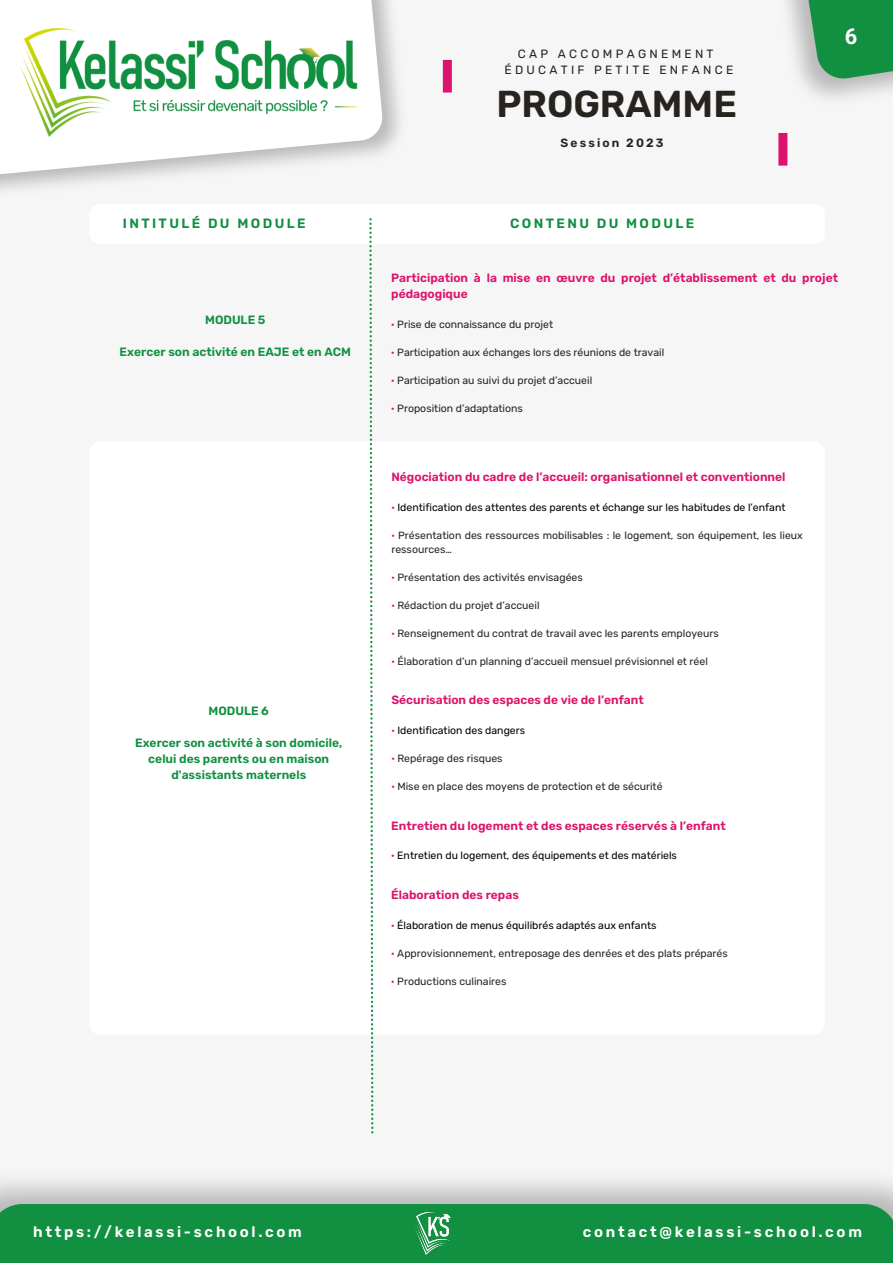
<style>
.page{position:relative;width:893px;height:1264px;background:#fff}
.page>*{position:absolute;margin:0;border:0;box-sizing:border-box;transform-origin:0 0}
.t1{font:600 37.5px "Rubik";color:#27231f}
.t2{font:700 21.9px "Roboto";color:#fff}
.t3{font:600 15px "Rubik";letter-spacing:.18em;color:#fff}
.t4{font:600 13.5px "Rubik";letter-spacing:.18em;color:#109040}
.t5{font:600 12px/16.6px "Rubik";color:#dc136c}
.t6{font:600 12px/16px "Rubik";color:#109040;text-align:center}
.t7{font:12px "Rubik";letter-spacing:.275em;color:#27231f}
.t8{font:600 12px "Rubik";letter-spacing:.18em;color:#27231f}
.t9{font:10.5px/14px "Rubik";color:#27231f}
.t10{font:10.5px "Rubik";color:#000}
.s1{color:#dc136c}
</style>
<div class="page">
<div style="left:0;top:0;width:892px;height:1262px;background:#f6f6f6"></div>
<svg style="left:782px;top:0;width:110px;height:82px;background:#58aa77"></svg>
<svg style="left:0;top:0;width:384px;height:195px"></svg>
<img style="left:5px;top:6px;width:367px;height:140px">
<div style="left:0;top:1203px;width:892px;height:59px;background:#109040"></div>
<img style="left:406px;top:1206px;width:54px;height:51px">
<div style="left:443px;top:60px;width:9px;height:32px;background:#dc136c"></div>
<div style="left:778px;top:133px;width:9px;height:33px;background:#dc136c"></div>
<div style="left:89px;top:204px;width:735px;height:40px;background:#fff;border-radius:11px"></div>
<div style="left:89px;top:441px;width:735px;height:593px;background:#fff;border-radius:11px"></div>
<svg style="left:369px;top:218px;width:4px;height:915px"></svg>
<p class="t4" style="left:123px;top:215px;width:184px">INTITULÉ DU MODULE</p>
<p class="t6" style="left:205px;top:312px;width:62px">MODULE 5</p>
<p class="t6" style="left:120px;top:344px;width:233px">Exercer son activité en EAJE et en ACM</p>
<p class="t6" style="left:208px;top:703px;width:62px">MODULE 6</p>
<p class="t6" style="left:135px;top:735px;width:209px">Exercer son activité à son domicile, celui des parents ou en maison d'assistants maternels</p>
<p class="t7" style="left:518px;top:47px;width:197px">CAP ACCOMPAGNEMENT</p>
<p class="t7" style="left:504px;top:62px;width:230px">ÉDUCATIF PETITE ENFANCE</p>
<p class="t1" style="left:496px;top:81px;width:242px">PROGRAMME</p>
<p class="t8" style="left:560px;top:135px;width:105px">Session 2023</p>
<p class="t2" style="left:844px;top:24px;width:14px">6</p>
<p class="t4" style="left:510px;top:215px;width:186px">CONTENU DU MODULE</p>
<p class="t5" style="left:391px;top:269px;width:448px">Participation à la mise en œuvre du projet d’établissement et du projet pédagogique</p>
<p class="t9" style="left:391px;top:317px;width:163px"><span class="s1">·</span> Prise de connaissance du projet</p>
<p class="t9" style="left:391px;top:345px;width:274px"><span class="s1">·</span> Participation aux échanges lors des réunions de travail</p>
<p class="t9" style="left:391px;top:373px;width:202px"><span class="s1">·</span> Participation au suivi du projet d’accueil</p>
<p class="t9" style="left:391px;top:401px;width:133px"><span class="s1">·</span> Proposition d’adaptations</p>
<p class="t5" style="left:391px;top:468px;width:395px">Négociation du cadre de l’accueil: organisationnel et conventionnel</p>
<p class="t10" style="left:391px;top:501px;width:395px"><span class="s1">·</span> Identification des attentes des parents et échange sur les habitudes de l’enfant</p>
<p class="t9" style="left:391px;top:528px;width:413px"><span class="s1">·</span> Présentation des ressources mobilisables : le logement, son équipement, les lieux ressources…</p>
<p class="t9" style="left:391px;top:570px;width:193px"><span class="s1">·</span> Présentation des activités envisagées</p>
<p class="t9" style="left:391px;top:598px;width:150px"><span class="s1">·</span> Rédaction du projet d’accueil</p>
<p class="t9" style="left:391px;top:626px;width:329px"><span class="s1">·</span> Renseignement du contrat de travail avec les parents employeurs</p>
<p class="t9" style="left:391px;top:654px;width:318px"><span class="s1">·</span> Élaboration d’un planning d’accueil mensuel prévisionnel et réel</p>
<p class="t5" style="left:391px;top:692px;width:254px">Sécurisation des espaces de vie de l’enfant</p>
<p class="t10" style="left:391px;top:724px;width:135px"><span class="s1">·</span> Identification des dangers</p>
<p class="t9" style="left:391px;top:751px;width:113px"><span class="s1">·</span> Repérage des risques</p>
<p class="t9" style="left:391px;top:779px;width:273px"><span class="s1">·</span> Mise en place des moyens de protection et de sécurité</p>
<p class="t5" style="left:391px;top:817px;width:336px">Entretien du logement et des espaces réservés à l’enfant</p>
<p class="t10" style="left:391px;top:849px;width:287px"><span class="s1">·</span> Entretien du logement, des équipements et des matériels</p>
<p class="t5" style="left:391px;top:886px;width:129px">Élaboration des repas</p>
<p class="t10" style="left:391px;top:918px;width:267px"><span class="s1">·</span> Élaboration de menus équilibrés adaptés aux enfants</p>
<p class="t9" style="left:391px;top:946px;width:338px"><span class="s1">·</span> Approvisionnement, entreposage des denrées et des plats préparés</p>
<p class="t9" style="left:391px;top:974px;width:117px"><span class="s1">·</span> Productions culinaires</p>
<p class="t3" style="left:33px;top:1223px;width:270px">https://kelassi-school.com</p>
<p class="t3" style="left:583px;top:1223px;width:280px">contact@kelassi-school.com</p>
</div>
